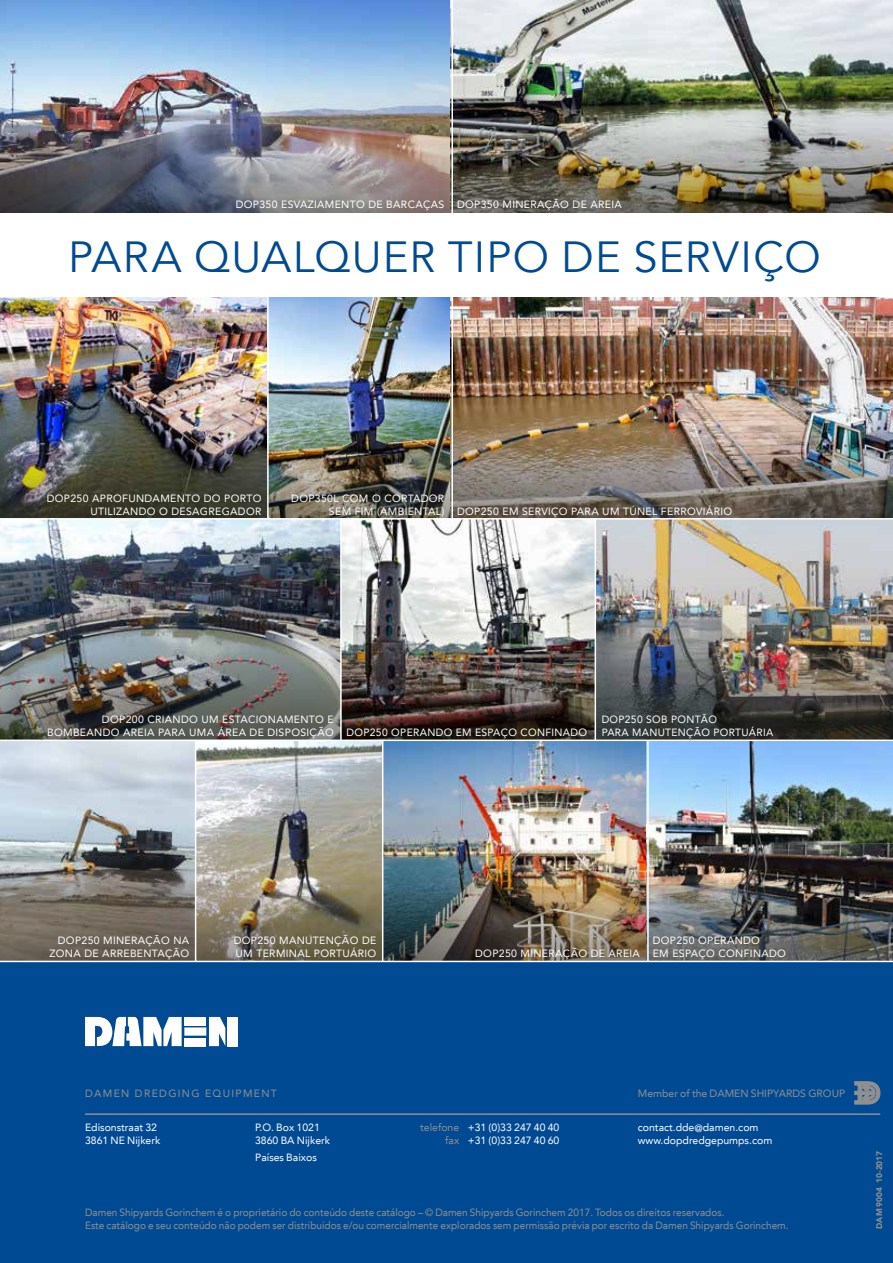
<style>
.page{position:relative;width:893px;height:1263px;background:#fff}
.page>*{position:absolute;margin:0;border:0;box-sizing:border-box;transform-origin:0 0}
.t1{font:43.5px "Avenir LT";letter-spacing:.025em;color:#004a93}
.t2{font:10.5px/12.8px "Avenir LT";letter-spacing:.03em;color:#fff;text-align:right}
.t3{font:10.5px/12.8px "Avenir LT";color:#909090;scale:.96 1}
.t4{font:10.5px/12.8px "Avenir LT";color:#fff}
.t5{font:10.5px "Avenir LT";color:#909090}
.t6{font:10.5px "Avenir LT";letter-spacing:.125em;color:#909090}
.t7{font:900 8.25px "Avenir LT";letter-spacing:.01em;color:#909090}
.s1{color:#909090}
</style>
<div class="page">
<img style="left:0;top:298px;width:893px;height:578px">
<img style="left:0;top:0;width:893px;height:128px">
<img style="left:0;top:655px;width:893px;height:84px">
<img style="left:0;top:876px;width:893px;height:85px">
<img style="left:0;top:434px;width:893px;height:84px">
<img style="left:0;top:128px;width:893px;height:85px">
<div style="left:0;top:961px;width:893px;height:302px;background:#004a93"></div>
<hr style="left:85px;top:1113px;width:795px;height:2px;background:#909090">
<svg style="left:209px;top:1017px;width:16px;height:29px"></svg>
<svg style="left:85px;top:1017px;width:97px;height:30px"></svg>
<div style="left:184px;top:1017px;width:22px;height:8px;background:#fff"></div>
<div style="left:184px;top:1027px;width:22px;height:9px;background:#fff"></div>
<div style="left:184px;top:1038px;width:22px;height:8px;background:#fff"></div>
<div style="left:227px;top:1017px;width:11px;height:29px;background:#fff"></div>
<svg style="left:855px;top:1082px;width:25px;height:22px"></svg>
<hr style="left:382px;top:740px;width:1px;height:221px;background:#fff">
<hr style="left:647px;top:740px;width:2px;height:221px;background:#fff">
<hr style="left:595px;top:519px;width:1px;height:221px;background:#fff">
<hr style="left:340px;top:519px;width:2px;height:221px;background:#fff">
<hr style="left:0;top:961px;width:893px;height:1px;background:#fff">
<hr style="left:451px;top:0;width:2px;height:222px;background:#fff">
<hr style="left:451px;top:274px;width:2px;height:245px;background:#fff">
<hr style="left:267px;top:274px;width:2px;height:245px;background:#fff">
<hr style="left:0;top:518px;width:893px;height:1px;background:#fff">
<hr style="left:0;top:739px;width:893px;height:2px;background:#fff">
<hr style="left:195px;top:740px;width:1px;height:221px;background:#fff">
<p class="t2" style="left:236px;top:198px;width:388px">DOP350 ESVAZIAMENTO DE BARCAÇAS DOP350 MINERAÇÃO DE AREIA</p>
<h1 class="t1" style="left:68px;top:232px;width:754px">PARA QUALQUER TIPO DE SERVIÇO</h1>
<p class="t2" style="left:47px;top:492px;width:216px">DOP250 APROFUNDAMENTO DO PORTO<br>UTILIZANDO O DESAGREGADOR</p>
<p class="t2" style="left:291px;top:492px;width:155px">DOP350L COM O CORTADOR<br>SEM FIM (AMBIENTAL)</p>
<p class="t2" style="left:457px;top:505px;width:277px">DOP250 EM SERVIÇO PARA UM TÚNEL FERROVIÁRIO</p>
<p class="t2" style="left:47px;top:713px;width:288px">DOP200 CRIANDO UM ESTACIONAMENTO E<br>BOMBEANDO AREIA PARA UMA ÁREA DE DISPOSIÇÃO</p>
<p class="t2" style="left:347px;top:726px;width:242px">DOP250 OPERANDO EM ESPAÇO CONFINADO</p>
<p class="t2" style="left:602px;top:713px;width:173px;text-align:left">DOP250 SOB PONTÃO<br>PARA MANUTENÇÃO PORTUÁRIA</p>
<p class="t2" style="left:50px;top:934px;width:141px">DOP250 MINERAÇÃO NA<br>ZONA DE ARREBENTAÇÃO</p>
<p class="t2" style="left:234px;top:934px;width:144px;text-align:left">DOP250 MANUTENÇÃO DE<br>UM TERMINAL PORTUÁRIO</p>
<p class="t2" style="left:475px;top:934px;width:312px;text-align:left;text-indent:178px">DOP250 OPERANDO<br>DOP250 MINERAÇÃO DE AREIA EM ESPAÇO CONFINADO</p>
<p class="t6" style="left:85px;top:1087px;width:193px">DAMEN DREDGING EQUIPMENT</p>
<p class="t5" style="left:638px;top:1087px;width:209px">Member of the DAMEN SHIPYARDS GROUP</p>
<p class="t4" style="left:85px;top:1121px;width:77px">Edisonstraat 32<br>3861 NE Nijkerk</p>
<p class="t4" style="left:420px;top:1121px;width:141px;text-align:right"><span class="s1">telefone</span> +31 (0)33 247 40 40 <span class="s1">fax</span> +31 (0)33 247 40 60</p>
<p class="t4" style="left:255px;top:1121px;width:76px">P.O. Box 1021<br>3860 BA Nijkerk</p>
<p class="t4" style="left:255px;top:1151px;width:63px">Países Baixos</p>
<p class="t4" style="left:638px;top:1121px;width:136px">contact.dde@damen.com www.dopdredgepumps.com</p>
<p class="t3" style="left:85px;top:1206px;width:734px">Damen Shipyards Gorinchem é o proprietário do conteúdo deste catálogo – © Damen Shipyards Gorinchem 2017. Todos os direitos reservados.<br>Este catálogo e seu conteúdo não podem ser distribuídos e/ou comercialmente explorados sem permissão prévia por escrito da Damen Shipyards Gorinchem.</p>
<p class="t7" style="left:874px;top:1229px;width:80px;rotate:-90deg">DAM 9004 10-2017</p>
</div>
